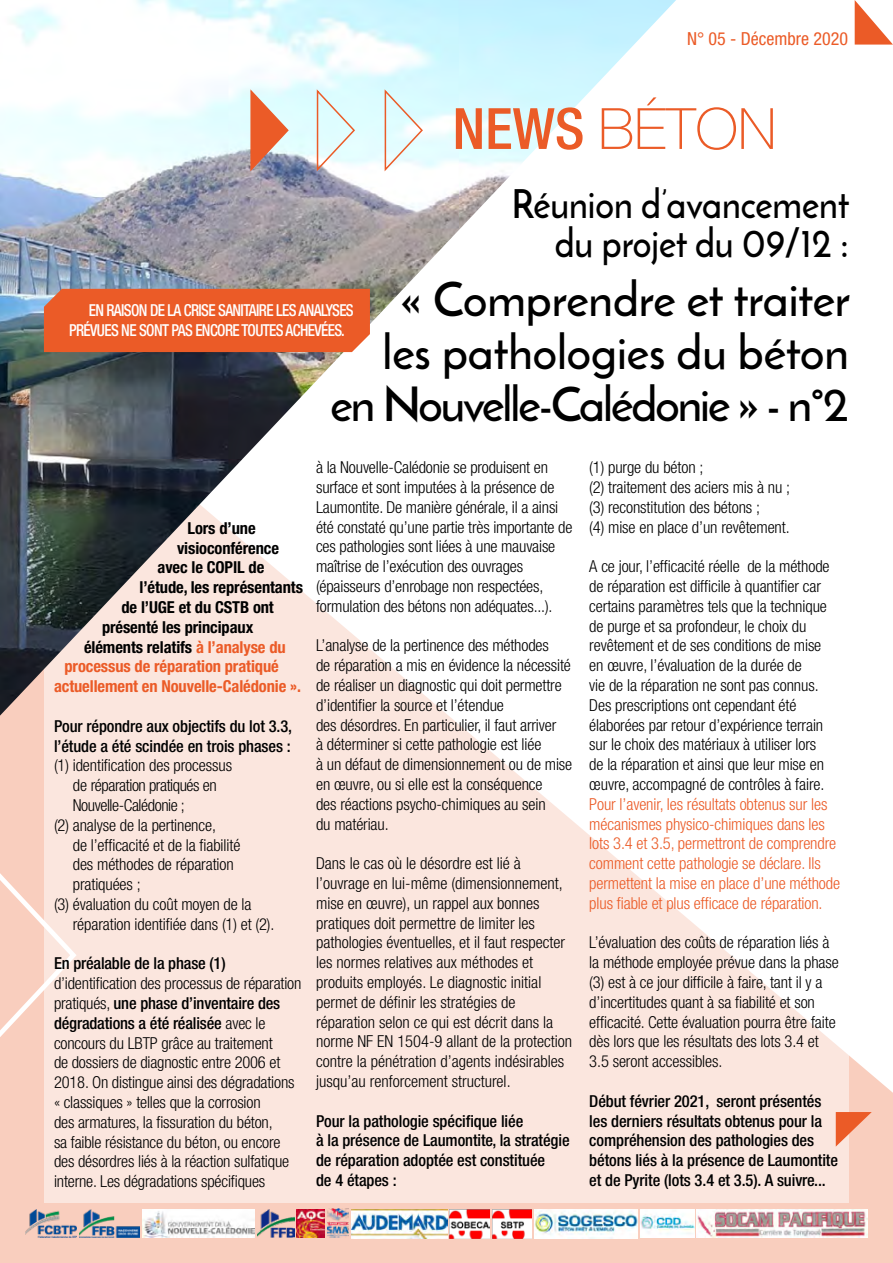
<style>
.page{position:relative;width:893px;height:1263px;background:#fff}
.page>*{position:absolute;margin:0;border:0;box-sizing:border-box;transform-origin:0 0}
.t1{font:100 57px "Helvetica Neue LT Std";color:#eb5b27}
.t2{font:600 48px/52.5px "Josefin Sans";color:#000;text-align:right}
.t3{font:600 40.2px/39.2px "Josefin Sans";color:#000;text-align:right;scale:.92 1}
.t4{font:condensed 18px "Helvetica Neue LT Std";color:#eb5b27}
.t5{font:300 condensed 16.5px/19.8px "Helvetica Neue LT Std";letter-spacing:-.005em;color:#000}
.t6{font:500 condensed 16.5px/19.8px "Helvetica Neue LT Std";letter-spacing:-.005em;color:#000}
.t7{font:300 condensed 16.5px/19.8px "Helvetica Neue LT Std";letter-spacing:-.005em;color:#eb5b27}
.t8{font:700 condensed 16.5px "Helvetica Neue LT Std";letter-spacing:-.005em;color:#000}
.t9{font:500 condensed 16.5px/19.8px "Helvetica Neue LT Std";letter-spacing:-.04em;color:#fff;scale:.91 1}
.t10{font:700 condensed 16.5px "Helvetica Neue LT Std";letter-spacing:-.005em;color:#eb5b27}
.t11{font:300 condensed 16.5px "Helvetica Neue LT Std";letter-spacing:-.025em;color:#000}
.s1{font-weight:500;font-stretch:condensed}
.s2{color:#eb5b27}
.s3{font-weight:500}
</style>
<div class="page">
<svg style="left:0;top:716px;width:893px;height:547px;fill:#f9cebe"></svg>
<svg style="left:44px;top:716px;width:804px;height:487px;fill:#fbe6de"></svg>
<svg style="left:0;top:815px;width:80px;height:281px;background:#fadace"></svg>
<img style="left:257px;top:1209px;width:37px;height:28px">
<img style="left:328px;top:1209px;width:21px;height:28px">
<img style="left:143px;top:1209px;width:112px;height:28px">
<img style="left:26px;top:1210px;width:51px;height:27px">
<img style="left:297px;top:1209px;width:28px;height:28px">
<img style="left:0;top:0;width:676px;height:716px">
<svg style="left:384px;top:87px;width:40px;height:86px"></svg>
<svg style="left:316px;top:87px;width:40px;height:86px;background:#e2eeeb"></svg>
<svg style="left:250px;top:87px;width:40px;height:86px;background:#d39d8b"></svg>
<div style="left:44px;top:289px;width:326px;height:63px;background:#eb5b27"></div>
<img style="left:79px;top:1209px;width:61px;height:29px">
<img style="left:351px;top:1209px;width:96px;height:29px">
<img style="left:450px;top:1209px;width:39px;height:29px">
<img style="left:492px;top:1209px;width:40px;height:29px">
<img style="left:534px;top:1209px;width:104px;height:29px">
<img style="left:640px;top:1209px;width:54px;height:29px">
<img style="left:697px;top:1209px;width:170px;height:28px">
<svg style="left:836px;top:1112px;width:36px;height:34px"></svg>
<svg style="left:855px;top:0;width:38px;height:45px"></svg>
<p class="t4" style="left:687px;top:28px;width:162px">N° 05 - Décembre 2020</p>
<h1 class="t1" style="left:452px;top:96px;width:325px"><span class="s1">NEWS</span> BÉTON</h1>
<h3 class="t3" style="left:512px;top:184px;width:368px">Réunion d’avancement du projet du 09/12 :</h3>
<h2 class="t2" style="left:330px;top:273px;width:521px">« Comprendre et traiter<br>les pathologies du béton en Nouvelle-Calédonie » - n°2</h2>
<p class="t9" style="left:69px;top:300px;width:314px;text-indent:20px">EN RAISON DE LA CRISE SANITAIRE LES ANALYSES<br>PRÉVUES NE SONT PAS ENCORE TOUTES ACHEVÉES.</p>
<p class="t8" style="left:188px;top:518px;width:70px">Lors d’une</p>
<p class="t8" style="left:177px;top:538px;width:104px">visioconférence</p>
<p class="t8" style="left:158px;top:557px;width:108px">avec le COPIL de</p>
<p class="t8" style="left:140px;top:577px;width:165px">l’étude, les représentants</p>
<p class="t8" style="left:122px;top:597px;width:154px">de l’UGE et du CSTB ont</p>
<p class="t8" style="left:102px;top:617px;width:153px">présenté les principaux</p>
<p class="t8" style="left:84px;top:637px;width:203px">éléments relatifs <span class="s2">à l’analyse du</span></p>
<p class="t10" style="left:64px;top:656px;width:216px">processus de réparation pratiqué</p>
<p class="t10" style="left:54px;top:676px;width:249px">actuellement en Nouvelle-Calédonie ».</p>
<p class="t6" style="left:54px;top:716px;width:240px">Pour répondre aux objectifs du lot 3.3, l’étude a été scindée en trois phases :</p>
<p class="t5" style="left:54px;top:755px;width:180px">(1) identification des processus</p>
<p class="t11" style="left:73px;top:776px;width:145px">de réparation pratiqués en</p>
<p class="t11" style="left:73px;top:796px;width:114px">Nouvelle-Calédonie ;</p>
<p class="t5" style="left:54px;top:815px;width:164px">(2) analyse de la pertinence,</p>
<p class="t5" style="left:73px;top:835px;width:169px">de l’efficacité et de la fiabilité</p>
<p class="t5" style="left:73px;top:854px;width:162px">des méthodes de réparation</p>
<p class="t5" style="left:73px;top:874px;width:69px">pratiquées ;</p>
<p class="t5" style="left:54px;top:894px;width:199px">(3) évaluation du coût moyen de la</p>
<p class="t5" style="left:73px;top:914px;width:203px">réparation identifiée dans (1) et (2).</p>
<p class="t6" style="left:54px;top:953px;width:173px">En préalable de la phase (1)</p>
<p class="t5" style="left:54px;top:973px;width:249px">d’identification des processus de réparation pratiqués, <span class="s3">une phase d’inventaire des dégradations a été réalisée</span> avec le concours du LBTP grâce au traitement<br>de dossiers de diagnostic entre 2006 et 2018. On distingue ainsi des dégradations « classiques » telles que la corrosion<br>des armatures, la fissuration du béton,<br>sa faible résistance du béton, ou encore des désordres liés à la réaction sulfatique interne. Les dégradations spécifiques</p>
<p class="t5" style="left:316px;top:457px;width:258px">à la Nouvelle-Calédonie se produisent en surface et sont imputées à la présence de Laumontite. De manière générale, il a ainsi été constaté qu’une partie très importante de ces pathologies sont liées à une mauvaise maîtrise de l’exécution des ouvrages (épaisseurs d’enrobage non respectées, formulation des bétons non adéquates...).</p>
<p class="t5" style="left:316px;top:635px;width:258px">L’analyse de la pertinence des méthodes<br>de réparation a mis en évidence la nécessité de réaliser un diagnostic qui doit permettre d’identifier la source et l’étendue<br>des désordres. En particulier, il faut arriver<br>à déterminer si cette pathologie est liée<br>à un défaut de dimensionnement ou de mise en œuvre, ou si elle est la conséquence<br>des réactions psycho-chimiques au sein<br>du matériau.</p>
<p class="t5" style="left:316px;top:853px;width:258px">Dans le cas où le désordre est lié à l’ouvrage en lui-même (dimensionnement, mise en œuvre), un rappel aux bonnes pratiques doit permettre de limiter les pathologies éventuelles, et il faut respecter les normes relatives aux méthodes et produits employés. Le diagnostic initial permet de définir les stratégies de réparation selon ce qui est décrit dans la norme NF EN 1504-9 allant de la protection contre la pénétration d’agents indésirables jusqu’au renforcement structurel.</p>
<p class="t6" style="left:316px;top:1111px;width:255px">Pour la pathologie spécifique liée<br>à la présence de Laumontite, la stratégie de réparation adoptée est constituée<br>de 4 étapes :</p>
<p class="t5" style="left:589px;top:457px;width:202px">(1) purge du béton ;<br>(2) traitement des aciers mis à nu ; (3) reconstitution des bétons ;<br>(4) mise en place d’un revêtement.</p>
<p class="t5" style="left:589px;top:556px;width:242px">A ce jour, l’efficacité réelle de la méthode de réparation est difficile à quantifier car certains paramètres tels que la technique de purge et sa profondeur, le choix du revêtement et de ses conditions de mise en œuvre, l’évaluation de la durée de<br>vie de la réparation ne sont pas connus.<br>Des prescriptions ont cependant été élaborées par retour d’expérience terrain sur le choix des matériaux à utiliser lors de la réparation et ainsi que leur mise en œuvre, accompagné de contrôles à faire.</p>
<p class="t7" style="left:589px;top:794px;width:252px">Pour l’avenir, les résultats obtenus sur les mécanismes physico-chimiques dans les lots 3.4 et 3.5, permettront de comprendre comment cette pathologie se déclare. Ils permettent la mise en place d’une méthode plus fiable et plus efficace de réparation.</p>
<p class="t5" style="left:589px;top:932px;width:251px">L’évaluation des coûts de réparation liés à la méthode employée prévue dans la phase (3) est à ce jour difficile à faire, tant il y a d’incertitudes quant à sa fiabilité et son efficacité. Cette évaluation pourra être faite dès lors que les résultats des lots 3.4 et 3.5 seront accessibles.</p>
<p class="t6" style="left:589px;top:1091px;width:250px">Début février 2021, seront présentés les derniers résultats obtenus pour la compréhension des pathologies des bétons liés à la présence de Laumontite et de Pyrite (lots 3.4 et 3.5). A suivre...</p>
</div>
